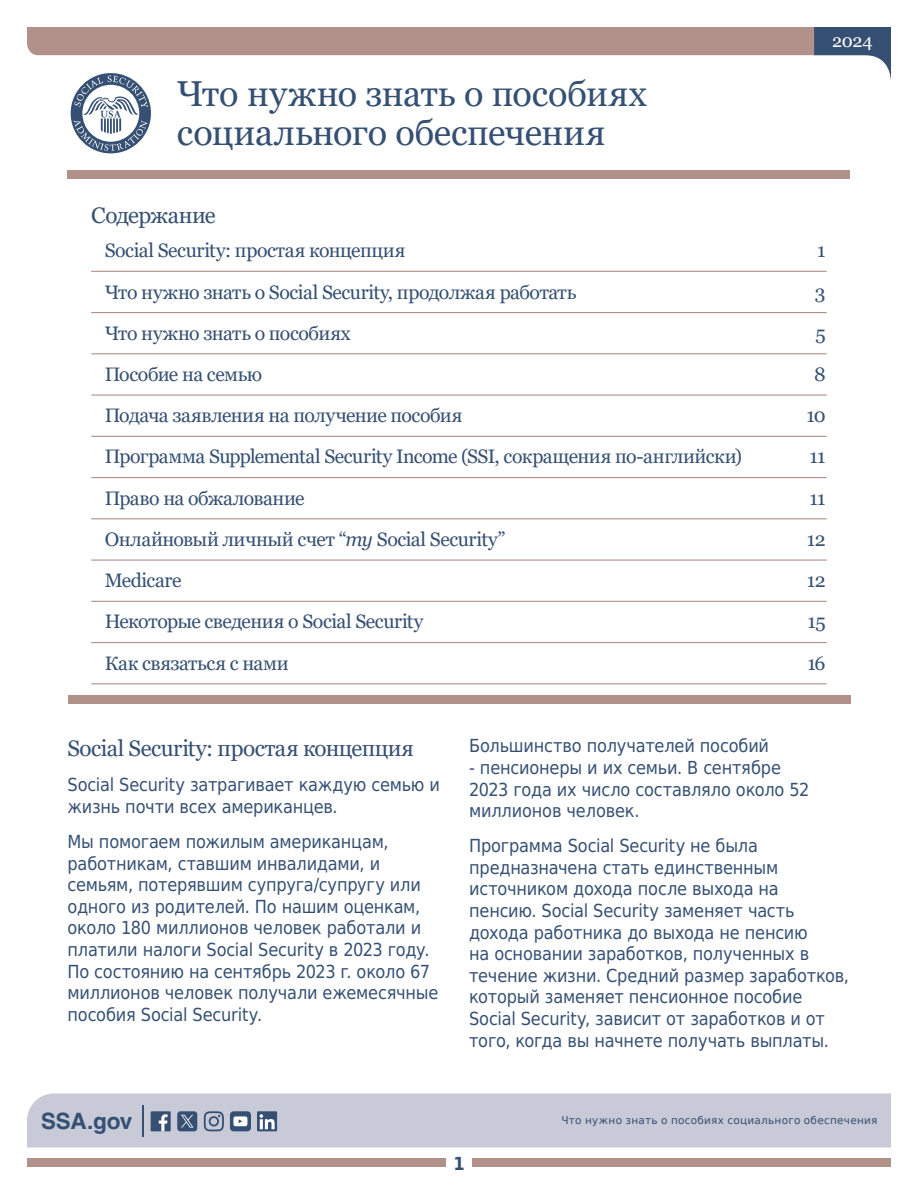
<style>
.page{position:relative;width:918px;height:1188px;background:#fff}
.page>*{position:absolute;margin:0;border:0;box-sizing:border-box;transform-origin:0 0}
.t1{font:36px/39px "Georgia";letter-spacing:-.005em;color:#355073}
.t2{font:22.5px "Georgia";letter-spacing:-.025em;color:#355073}
.t3{font:700 22.5px "Helvetica";letter-spacing:-.015em;color:#355073}
.t4{font:19.5px "Georgia";letter-spacing:-.02em;color:#355073}
.t5{font:18px/21.6px "DejaVu Sans Condensed";letter-spacing:-.01em;color:#355073}
.t6{font:18px "Georgia";color:#fff}
.t7{font:700 18px "DejaVu Sans Condensed";color:#355073}
.t8{font:10.5px "DejaVu Sans";letter-spacing:.025em;color:#355073}
.s1{font-style:italic}
</style>
<div class="page">
<div style="left:27px;top:1159px;width:419px;height:8px;background:#b19189"></div>
<div style="left:472px;top:1159px;width:419px;height:8px;background:#b19189"></div>
<div style="left:27px;top:1094px;width:864px;height:54px;background:#c8cad7"></div>
<hr style="left:142px;top:1105px;width:2px;height:32px;background:#355073">
<div style="left:68px;top:171px;width:782px;height:8px;background:#b19189"></div>
<div style="left:27px;top:27px;width:787px;height:29px;background:#b19189"></div>
<svg style="left:814px;top:27px;width:77px;height:53px"></svg>
<div style="left:68px;top:696px;width:783px;height:8px;background:#b19189"></div>
<div style="left:67px;top:70px;width:87px;height:87px;border:3px solid #fff;border-radius:50%"></div>
<div style="left:71px;top:73px;width:80px;height:80px;background:#355073;border-radius:50%"></div>
<svg style="left:74px;top:76px;width:74px;height:75px"></svg>
<div style="left:151px;top:1111px;width:20px;height:20px;background:#355073"></div>
<svg style="left:159px;top:1114px;width:9px;height:17px"></svg>
<div style="left:177px;top:1111px;width:20px;height:20px;background:#355073;border-radius:3px"></div>
<svg style="left:181px;top:1115px;width:13px;height:13px"></svg>
<svg style="left:204px;top:1111px;width:20px;height:20px"></svg>
<svg style="left:230px;top:1111px;width:21px;height:20px"></svg>
<svg style="left:257px;top:1111px;width:20px;height:20px"></svg>
<svg style="left:260px;top:1114px;width:15px;height:15px"></svg>
<hr style="left:91px;top:271px;width:736px;height:1px;background:#b19189">
<hr style="left:91px;top:312px;width:736px;height:1px;background:#b19189">
<hr style="left:91px;top:353px;width:736px;height:1px;background:#b19189">
<hr style="left:91px;top:395px;width:736px;height:1px;background:#b19189">
<hr style="left:91px;top:436px;width:736px;height:1px;background:#b19189">
<hr style="left:91px;top:477px;width:736px;height:1px;background:#b19189">
<hr style="left:91px;top:518px;width:736px;height:1px;background:#b19189">
<hr style="left:91px;top:560px;width:736px;height:1px;background:#b19189">
<hr style="left:91px;top:601px;width:736px;height:1px;background:#b19189">
<hr style="left:91px;top:642px;width:736px;height:1px;background:#b19189">
<hr style="left:91px;top:683px;width:736px;height:1px;background:#b19189">
<h1 class="t1" style="left:177px;top:75px;width:472px">Что нужно знать о пособиях социального обеспечения</h1>
<p class="t6" style="left:832px;top:30px;width:42px">2024</p>
<h1 class="t2" style="left:91px;top:201px;width:126px">Содержание</h1>
<p class="t4" style="left:105px;top:239px;width:302px">Social Security: простая концепция</p>
<p class="t4" style="left:817px;top:239px;width:10px">1</p>
<p class="t4" style="left:105px;top:280px;width:473px">Что нужно знать о Social Security, продолжая работать</p>
<p class="t4" style="left:815px;top:280px;width:12px">3</p>
<p class="t4" style="left:105px;top:321px;width:248px">Что нужно знать о пособиях</p>
<p class="t4" style="left:815px;top:321px;width:12px">5</p>
<p class="t4" style="left:105px;top:362px;width:159px">Пособие на семью</p>
<p class="t4" style="left:814px;top:362px;width:13px">8</p>
<p class="t4" style="left:105px;top:404px;width:359px">Подача заявления на получение пособия</p>
<p class="t4" style="left:806px;top:404px;width:21px">10</p>
<p class="t4" style="left:105px;top:445px;width:639px">Программа Supplemental Security Income (SSI, сокращения по-английски)</p>
<p class="t4" style="left:810px;top:445px;width:18px">11</p>
<p class="t4" style="left:105px;top:486px;width:201px">Право на обжалование</p>
<p class="t4" style="left:810px;top:486px;width:18px">11</p>
<p class="t4" style="left:105px;top:527px;width:402px">Онлайновый личный счет “<span class="s1">my</span> Social Security”</p>
<p class="t4" style="left:807px;top:527px;width:20px">12</p>
<p class="t4" style="left:105px;top:569px;width:78px">Medicare</p>
<p class="t4" style="left:807px;top:569px;width:20px">12</p>
<p class="t4" style="left:105px;top:610px;width:320px">Некоторые сведения о Social Security</p>
<p class="t4" style="left:807px;top:610px;width:20px">15</p>
<p class="t4" style="left:105px;top:651px;width:185px">Как связаться с нами</p>
<p class="t4" style="left:807px;top:651px;width:20px">16</p>
<h1 class="t2" style="left:68px;top:735px;width:348px">Social Security: простая концепция</h1>
<p class="t5" style="left:68px;top:774px;width:374px">Social Security затрагивает каждую семью и жизнь почти всех американцев.</p>
<p class="t5" style="left:68px;top:830px;width:372px">Мы помогаем пожилым американцам, работникам, ставшим инвалидами, и семьям, потерявшим супруга/супругу или одного из родителей. По нашим оценкам, около 180 миллионов человек работали и платили налоги Social Security в 2023 году.<br>По состоянию на сентябрь 2023 г. около 67 миллионов человек получали ежемесячные пособия Social Security.</p>
<p class="t5" style="left:469px;top:735px;width:301px">Большинство получателей пособий</p>
<p class="t5" style="left:469px;top:756px;width:342px">- пенсионеры и их семьи. В сентябре<br>2023 года их число составляло около 52 миллионов человек.</p>
<p class="t5" style="left:469px;top:835px;width:381px">Программа Social Security не была предназначена стать единственным источником дохода после выхода на пенсию. Social Security заменяет часть дохода работника до выхода не пенсию<br>на основании заработков, полученных в течение жизни. Средний размер заработков, который заменяет пенсионное пособие Social Security, зависит от заработков и от того, когда вы начнете получать выплаты.</p>
<p class="t3" style="left:41px;top:1108px;width:93px">SSA.gov</p>
<p class="t7" style="left:453px;top:1148px;width:13px">1</p>
<p class="t8" style="left:562px;top:1112px;width:317px">Что нужно знать о пособиях социального обеспечения</p>
</div>
